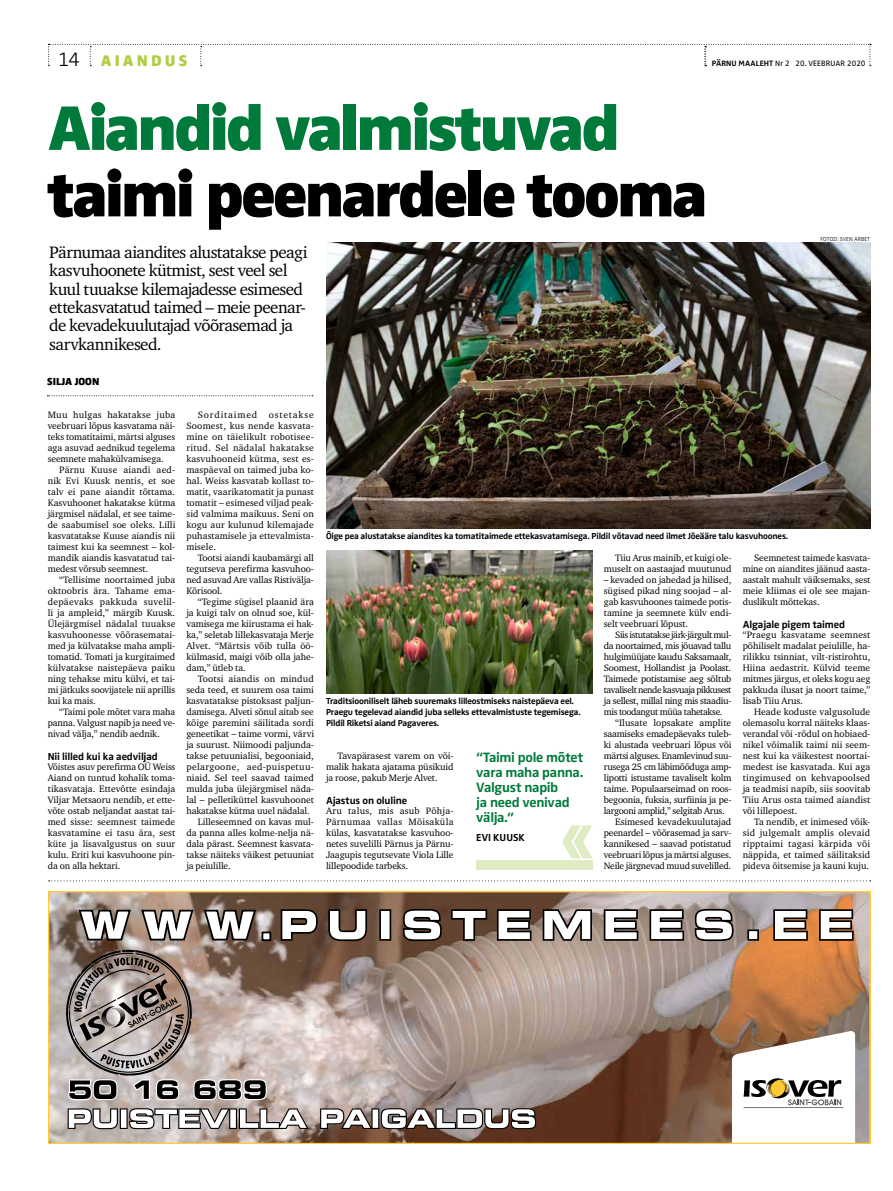
<style>
.page{position:relative;width:893px;height:1191px;background:#fff}
.page>*{position:absolute;margin:0;border:0;box-sizing:border-box;transform-origin:0 0}
.t1{font:900 65px "Zwo Pro";letter-spacing:-.045em;color:#000}
.t2{font:900 65px "Zwo Pro";letter-spacing:-.05em;color:#007a3a}
.t3{font:800 55.9px "Core Sans A85";color:#fff}
.t4{font:17px/18.4px "Charter ITC";letter-spacing:-.03em;color:#000}
.t5{font:900 16px "Zwo Pro";letter-spacing:.19em;color:#b2cd43}
.t6{font:700 14px/15px "Zwo Pro";letter-spacing:-.025em;color:#007a3a}
.t7{font:700 10.5px "Zwo Pro";letter-spacing:-.01em;color:#000}
.t8{font:900 10.5px "Zwo Pro";color:#000}
.t9{font:9.5px/11px "Charter ITC";letter-spacing:-.01em;color:#000;text-align:justify}
.t10{font:9.5px "Charter ITC";letter-spacing:-.04em;color:#000}
.t11{font:9.5px "Charter ITC";letter-spacing:-.035em;color:#000}
.t12{font:9.5px "Charter ITC";letter-spacing:-.03em;color:#000}
.t13{font:9.5px "Charter ITC";letter-spacing:.035em;color:#000}
.t14{font:9.5px "Charter ITC";letter-spacing:.01em;color:#000}
.t15{font:9.5px "Charter ITC";letter-spacing:.015em;color:#000}
.t16{font:700 9px/11px "Zwo Pro";letter-spacing:-.02em;color:#000}
.t17{font:8px "Zwo Pro";letter-spacing:.005em;color:#000}
.t18{font:300 6px "Zwo Pro";color:#000}
.s1{font-weight:300;font-size:20px;color:#000}
.s2{font-weight:700}
</style>
<div class="page">
<svg style="left:48px;top:44px;width:823px;height:22px"></svg>
<svg style="left:49px;top:880px;width:822px;height:1px"></svg>
<svg style="left:47px;top:395px;width:266px;height:1px"></svg>
<img style="left:326px;top:242px;width:544px;height:286px">
<img style="left:326px;top:550px;width:266px;height:143px">
<svg style="left:562px;top:825px;width:30px;height:33px"></svg>
<div style="left:476px;top:860px;width:116px;height:9px;background:#dfebc3"></div>
<svg style="left:48px;top:891px;width:822px;height:252px;background:#a59084"></svg>
<h3 class="t5" style="left:58px;top:51px;width:130px"><span class="s1">14</span> AIANDUS</h3>
<p class="t17" style="left:712px;top:59px;width:155px"><span class="s2">PÄRNU MAALEHT</span> Nr 2 20. VEEBRUAR 2020</p>
<h1 class="t2" style="left:47px;top:89px;width:574px">Aiandid valmistuvad</h1>
<h1 class="t1" style="left:47px;top:156px;width:662px">taimi peenardele tooma</h1>
<p class="t18" style="left:820px;top:235px;width:51px">FOTOD: SVEN ARBET</p>
<h3 class="t4" style="left:49px;top:243px;width:260px">Pärnumaa aiandites alustatakse peagi kasvuhoonete kütmist, sest veel sel kuul tuuakse kilemajadesse esimesed ettekasvatatud taimed – meie peenar&shy;de kevadekuulutajad võõrasemad ja sarvkannikesed.</h3>
<p class="t8" style="left:47px;top:375px;width:54px">SILJA JOON</p>
<p class="t9" style="left:48px;top:409px;width:129px">Muu hulgas hakatakse juba veebruari lõpus kasvatama näi&shy;teks tomatitaimi, märtsi alguses aga asuvad aednikud tegelema seemnete mahakülvamisega.</p>
<p class="t9" style="left:48px;top:464px;width:129px;text-indent:11px">Pärnu Kuuse aiandi aed&shy;nik Evi Kuusk nentis, et soe talv ei pane aiandit tõttama.<br>Kasvuhoonet hakatakse kütma järgmisel nädalal, et see taime&shy;de saabumisel soe oleks. Lilli kasvatatakse Kuuse aiandis nii taimest kui ka seemnest – kol&shy;mandik aiandis kasvatatud tai&shy;medest võrsub seemnest.</p>
<p class="t9" style="left:48px;top:574px;width:129px;text-indent:11px">“Tellisime noortaimed juba oktoobris ära. Tahame ema&shy;depäevaks pakkuda suvelil&shy;li ja ampleid,” märgib Kuusk.<br>Ülejärgmisel nädalal tuuakse kasvuhoonesse võõrasematai&shy;med ja külvatakse maha ampli&shy;tomatid. Tomati ja kurgitaimed külvatakse naistepäeva paiku ning tehakse mitu külvi, et tai&shy;mi jätkuks soovijatele nii aprillis kui ka mais.</p>
<p class="t9" style="left:48px;top:706px;width:129px;text-indent:11px">“Taimi pole mõtet vara maha panna. Valgust napib ja need ve&shy;nivad välja,” nendib aednik.</p>
<p class="t7" style="left:48px;top:748px;width:112px">Nii lilled kui ka aedviljad</p>
<p class="t9" style="left:48px;top:761px;width:129px">Võistes asuv perefirma OÜ Weiss Aiand on tuntud kohalik toma&shy;tikasvataja. Ettevõtte esindaja Viljar Metsaoru nendib, et ette&shy;võte ostab neljandat aastat tai&shy;med sisse: seemnest taimede kasvatamine ei tasu ära, sest küte ja lisavalgustus on suur kulu. Eriti kui kasvuhoone pin&shy;da on alla hektari.</p>
<p class="t9" style="left:186px;top:409px;width:129px;text-indent:11px">Sorditaimed ostetakse Soomest, kus nende kasvata&shy;mine on täielikult robotisee&shy;ritud. Sel nädalal hakatakse kasvuhooneid kütma, sest es&shy;maspäeval on taimed juba ko&shy;hal. Weiss kasvatab kollast to&shy;matit, vaarikatomatit ja punast tomatit – esimesed viljad peak&shy;sid valmima maikuus. Seni on kogu aur kulunud kilemajade puhastamisele ja ettevalmista&shy;misele.</p>
<p class="t9" style="left:186px;top:552px;width:129px;text-indent:11px">Tootsi aiandi kaubamärgi all tegutseva perefirma kasvuhoo&shy;ned asuvad Are vallas Ristivälja-Kõrisool.</p>
<p class="t9" style="left:186px;top:596px;width:129px;text-indent:11px">“Tegime sügisel plaanid ära ja kuigi talv on olnud soe, kül&shy;vamisega me kiirustama ei hak&shy;ka,” seletab lillekasvataja Merje Alvet. “Märtsis võib tulla öö&shy;külmasid, maigi võib olla jahe&shy;dam,” ütleb ta.</p>
<p class="t15" style="left:198px;top:673px;width:118px">Tootsi aiandis on mindud</p>
<p class="t9" style="left:186px;top:684px;width:129px">seda teed, et suurem osa taimi</p>
<p class="t9" style="left:186px;top:695px;width:129px">kasvatatakse pistoksast paljun-</p>
<p class="t9" style="left:186px;top:706px;width:129px">damisega. Alveti sõnul aitab see</p>
<p class="t9" style="left:186px;top:717px;width:129px">kõige paremini säilitada sordi</p>
<p class="t9" style="left:186px;top:728px;width:129px">geneetikat – taime vormi, värvi</p>
<p class="t9" style="left:186px;top:739px;width:129px">ja suurust. Niimoodi paljunda-</p>
<p class="t9" style="left:186px;top:750px;width:129px">takse petuunialisi, begooniaid,</p>
<p class="t13" style="left:186px;top:761px;width:129px">pelargoone, aed-puispetuu-</p>
<p class="t14" style="left:186px;top:772px;width:129px">niaid. Sel teel saavad taimed</p>
<p class="t9" style="left:186px;top:783px;width:129px">mulda juba ülejärgmisel näda-</p>
<p class="t9" style="left:186px;top:794px;width:129px">lal – pelletiküttel kasvuhoonet</p>
<p class="t9" style="left:186px;top:805px;width:125px">hakatakse kütma uuel nädalal.</p>
<p class="t9" style="left:198px;top:816px;width:118px">Lilleseemned on kavas mul-</p>
<p class="t9" style="left:186px;top:827px;width:129px">da panna alles kolme-nelja nä-</p>
<p class="t9" style="left:186px;top:838px;width:129px">dala pärast. Seemnest kasvata-</p>
<p class="t9" style="left:186px;top:849px;width:129px">takse näiteks väikest petuuniat</p>
<p class="t9" style="left:186px;top:860px;width:46px">ja peiulille.</p>
<p class="t16" style="left:326px;top:530px;width:464px">Õige pea alustatakse aiandites ka tomatitaimede ettekasvatamisega. Pildil võtavad need ilmet Jõeääre talu kasvuhoones.</p>
<p class="t16" style="left:326px;top:695px;width:256px">Traditsiooniliselt läheb suuremaks lilleostmiseks naistepäeva eel.<br>Praegu tegelevad aiandid juba selleks ettevalmistuste tegemisega.<br>Pildil Riketsi aiand Pagaveres.</p>
<p class="t9" style="left:326px;top:750px;width:129px;text-indent:11px">Tavapärasest varem on või&shy;malik hakata ajatama püsikuid ja roose, pakub Merje Alvet.</p>
<p class="t7" style="left:326px;top:792px;width:83px">Ajastus on oluline</p>
<p class="t9" style="left:326px;top:805px;width:129px">Aru talus, mis asub Põhja-Pärnumaa vallas Mõisaküla külas, kasvatatakse kasvuhoo&shy;netes suvelilli Pärnus ja Pärnu-Jaagupis tegutsevate Viola Lille lillepoodide tarbeks.</p>
<h3 class="t6" style="left:476px;top:748px;width:109px">“Taimi pole mõtet vara maha panna.<br>Valgust napib<br>ja need venivad välja.”</h3>
<p class="t7" style="left:476px;top:829px;width:50px">EVI KUUSK</p>
<p class="t9" style="left:604px;top:552px;width:129px;text-align:right">Tiiu Arus mainib, et kuigi ole&shy;muselt on aastaajad muutunud</p>
<p class="t9" style="left:604px;top:574px;width:129px">– kevaded on jahedad ja hilised, sügised pikad ning soojad – al&shy;gab kasvuhoones taimede potis&shy;tamine ja seemnete külv endi&shy;selt veebruari lõpust.</p>
<p class="t10" style="left:615px;top:629px;width:118px">Siis istutatakse järk-järgult mul-</p>
<p class="t11" style="left:604px;top:640px;width:129px">da noortaimed, mis jõuavad tallu</p>
<p class="t11" style="left:604px;top:651px;width:129px">hulgimüüjate kaudu Saksamaalt,</p>
<p class="t9" style="left:604px;top:662px;width:129px">Soomest, Hollandist ja Poolast.</p>
<p class="t9" style="left:604px;top:673px;width:129px">Taimede potistamise aeg sõltub</p>
<p class="t10" style="left:604px;top:684px;width:129px">tavaliselt nende kasvuaja pikkusest</p>
<p class="t11" style="left:604px;top:695px;width:129px">ja sellest, millal ning mis staadiu-</p>
<p class="t10" style="left:604px;top:706px;width:120px">mis toodangut müüa tahetakse.</p>
<p class="t9" style="left:615px;top:717px;width:118px">“Ilusate lopsakate amplite</p>
<p class="t9" style="left:604px;top:728px;width:129px">saamiseks emadepäevaks tuleb-</p>
<p class="t9" style="left:604px;top:739px;width:129px">ki alustada veebruari lõpus või</p>
<p class="t12" style="left:604px;top:750px;width:129px">märtsi alguses. Enamlevinud suu-</p>
<p class="t12" style="left:604px;top:761px;width:129px">rusega 25 cm läbimõõduga amp-</p>
<p class="t9" style="left:604px;top:772px;width:129px">lipotti istustame tavaliselt kolm</p>
<p class="t9" style="left:604px;top:783px;width:129px">taime. Populaarseimad on roos-</p>
<p class="t9" style="left:604px;top:794px;width:129px">begoonia, fuksia, surfiinia ja pe-</p>
<p class="t12" style="left:604px;top:805px;width:122px">largooni amplid,” selgitab Arus.</p>
<p class="t9" style="left:615px;top:816px;width:118px">Esimesed kevadekuulutajad</p>
<p class="t9" style="left:604px;top:827px;width:129px">peenardel – võõrasemad ja sarv-</p>
<p class="t9" style="left:604px;top:838px;width:129px">kannikesed – saavad potistatud</p>
<p class="t9" style="left:604px;top:849px;width:129px">veebruari lõpus ja märtsi alguses.</p>
<p class="t9" style="left:604px;top:860px;width:129px">Neile järgnevad muud suvelilled.</p>
<p class="t9" style="left:743px;top:552px;width:129px;text-indent:11px">Seemnetest taimede kasvata&shy;mine on aiandites jäänud aasta&shy;aastalt mahult väiksemaks, sest meie kliimas ei ole see majan&shy;duslikult mõttekas.</p>
<p class="t7" style="left:743px;top:616px;width:104px">Algajale pigem taimed</p>
<p class="t9" style="left:743px;top:629px;width:129px">“Praegu kasvatame seemnest põhiliselt madalat peiulille, ha&shy;rilikku tsinniat, vilt-ristirohtu, Hiina aedastrit. Külvid teeme mitmes järgus, et oleks kogu aeg pakkuda ilusat ja noort taime,” lisab Tiiu Arus.</p>
<p class="t9" style="left:743px;top:706px;width:129px;text-indent:11px">Heade koduste valgusolude olemasolu korral näiteks klaas&shy;verandal või -rõdul on hobiaed&shy;nikel võimalik taimi nii seem&shy;nest kui ka väikestest noortai&shy;medest ise kasvatada. Kui aga tingimused on kehvapoolsed ja teadmisi napib, siis soovitab Tiiu Arus osta taimed aiandist või lillepoest.</p>
<p class="t9" style="left:743px;top:816px;width:129px;text-indent:11px">Ta nendib, et inimesed võik&shy;sid julgemalt amplis olevaid ripptaimi tagasi kärpida või näppida, et taimed säilitaksid pideva õitsemise ja kauni kuju.</p>
<h2 class="t3" style="left:79px;top:882px;width:178px">www</h2>
</div>
